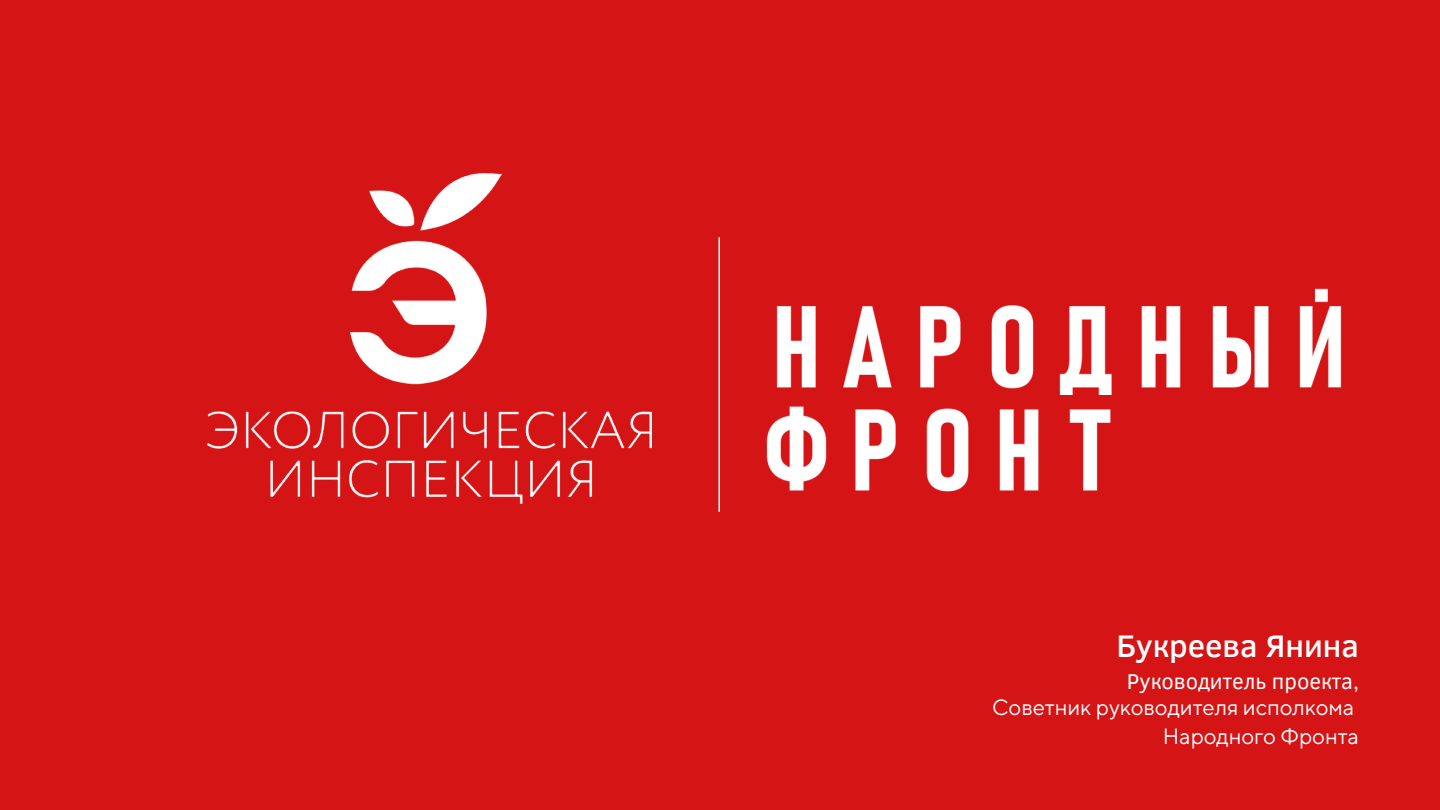
<style>
.page{position:relative;width:1440px;height:810px;background:#d51416}
.page>*{position:absolute;margin:0;border:0;box-sizing:border-box;transform-origin:0 0}
.t1{font:500 32px "Clear Sans";color:#fff}
.t2{font:22px/28.5px "TT Norms Pro";color:#fff;text-align:right}
.t3{font:22px "Clear Sans";color:#fff}
</style>
<div class="page">
<img style="left:206px;top:173px;width:351px;height:331px">
<img style="left:776px;top:288px;width:566px;height:106px">
<img style="left:557px;top:406px;width:554px;height:91px">
<hr style="left:718px;top:237px;width:2px;height:275px;background:#fff">
<h1 class="t1" style="left:1116px;top:623px;width:244px">Букреева Янина</h1>
<p class="t3" style="left:1127px;top:665px;width:234px">Руководитель проекта,</p>
<p class="t2" style="left:992px;top:694px;width:368px">Советник руководителя исполкома<br>Народного Фронта</p>
</div>
